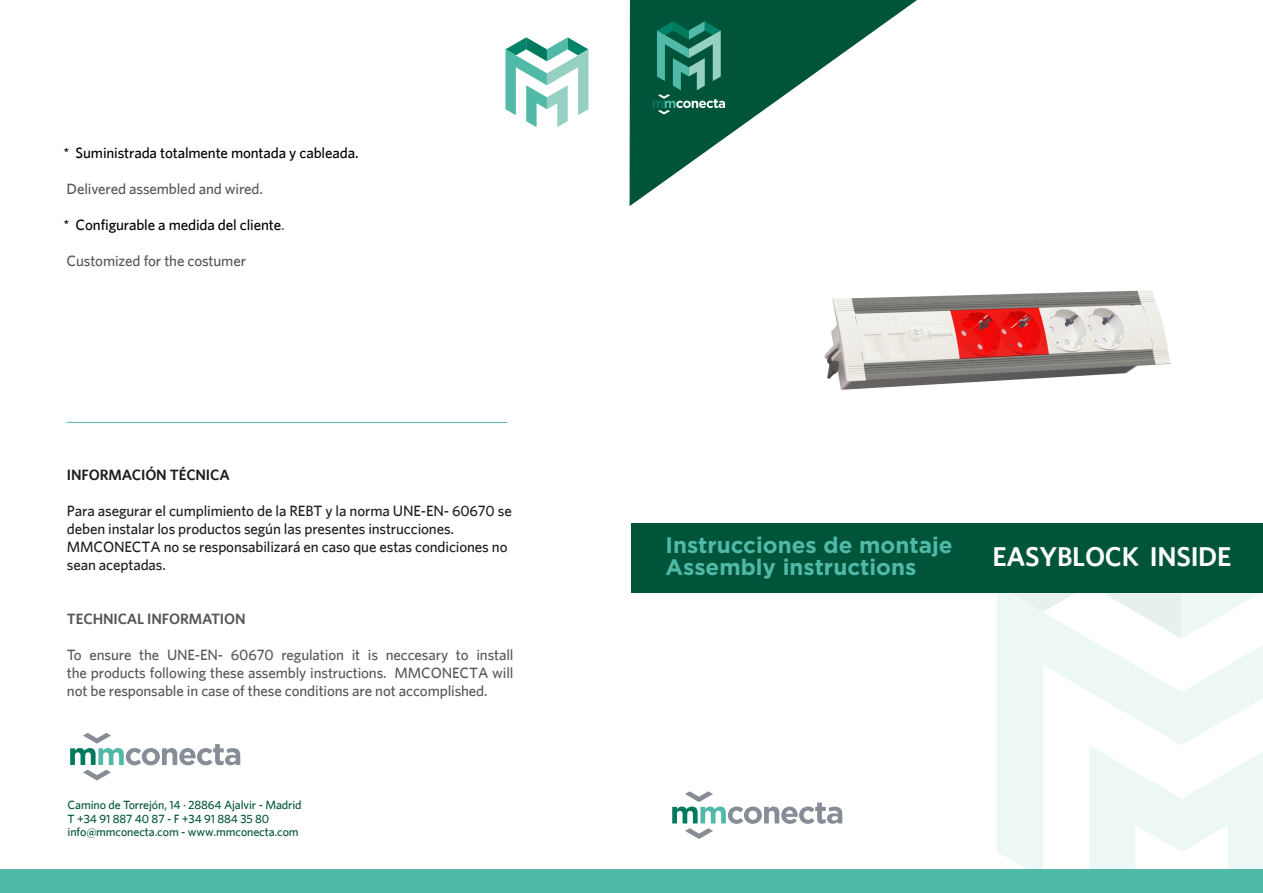
<style>
.page{position:relative;width:1263px;height:893px;background:#fff}
.page>*{position:absolute;margin:0;border:0;box-sizing:border-box;transform-origin:0 0}
.t1{font:600 27.3px "Whitney";letter-spacing:-.01em;color:#fff}
.t2{font:700 22.35px/23px "Gotham";color:#51b9a8}
.t3{font:500 15px/18px "Whitney";letter-spacing:-.01em;color:#575756;text-align:justify}
.t4{font:500 15px/18px "Whitney";letter-spacing:-.01em;color:#1d1d1b}
.t5{font:500 15px "Whitney";letter-spacing:-.01em;color:#000}
.t6{font:600 15px "Whitney";letter-spacing:-.01em;color:#575756}
.t7{font:600 15px "Whitney";letter-spacing:-.01em;color:#1d1d1b}
.t8{font:500 12px/13.5px "Whitney";letter-spacing:-.01em;color:#00543a}
.s1{color:#575756}
</style>
<div class="page">
<svg style="left:997px;top:592px;width:266px;height:277px"></svg>
<svg style="left:630px;top:0;width:287px;height:206px"></svg>
<div style="left:631px;top:523px;width:632px;height:69px;background:#00543a"></div>
<svg style="left:653px;top:21px;width:72px;height:94px;background:#297c66"></svg>
<svg style="left:505px;top:37px;width:83px;height:90px"></svg>
<svg style="left:672px;top:791px;width:170px;height:48px"></svg>
<svg style="left:70px;top:733px;width:170px;height:47px"></svg>
<div style="left:0;top:869px;width:1263px;height:24px;background:#51b9a8"></div>
<hr style="left:67px;top:422px;width:440px;height:1px;background:#51b9a8">
<img style="left:724px;top:190px;width:447px;height:200px">
<p class="t5" style="left:63px;top:143px;width:296px">* Suministrada totalmente montada y cableada.</p>
<p class="t3" style="left:67px;top:179px;width:198px">Delivered assembled and wired.</p>
<p class="t5" style="left:63px;top:215px;width:222px">* Configurable a medida del cliente<span class="s1">.</span></p>
<p class="t3" style="left:67px;top:251px;width:181px">Customized for the costumer</p>
<p class="t7" style="left:67px;top:465px;width:164px">INFORMACIÓN TÉCNICA</p>
<p class="t4" style="left:67px;top:501px;width:446px">Para asegurar el cumplimiento de la REBT y la norma UNE-EN- 60670 se deben instalar los productos según las presentes instrucciones.<br>MMCONECTA no se responsabilizará en caso que estas condiciones no sean aceptadas.</p>
<p class="t6" style="left:67px;top:609px;width:180px">TECHNICAL INFORMATION</p>
<p class="t3" style="left:67px;top:645px;width:448px">To ensure the UNE-EN- 60670 regulation it is neccesary to install the products following these assembly instructions. MMCONECTA will not be responsable in case of these conditions are not accomplished.</p>
<p class="t8" style="left:68px;top:798px;width:236px">Camino de Torrejón, 14 · 28864 Ajalvir - Madrid<br>T +34 91 887 40 87 - F +34 91 884 35 80 info@mmconecta.com - www.mmconecta.com</p>
<h2 class="t2" style="left:665px;top:533px;width:288px">Instrucciones de montaje<br>Assembly instructions</h2>
<h1 class="t1" style="left:993px;top:540px;width:240px">EASYBLOCK INSIDE</h1>
</div>
